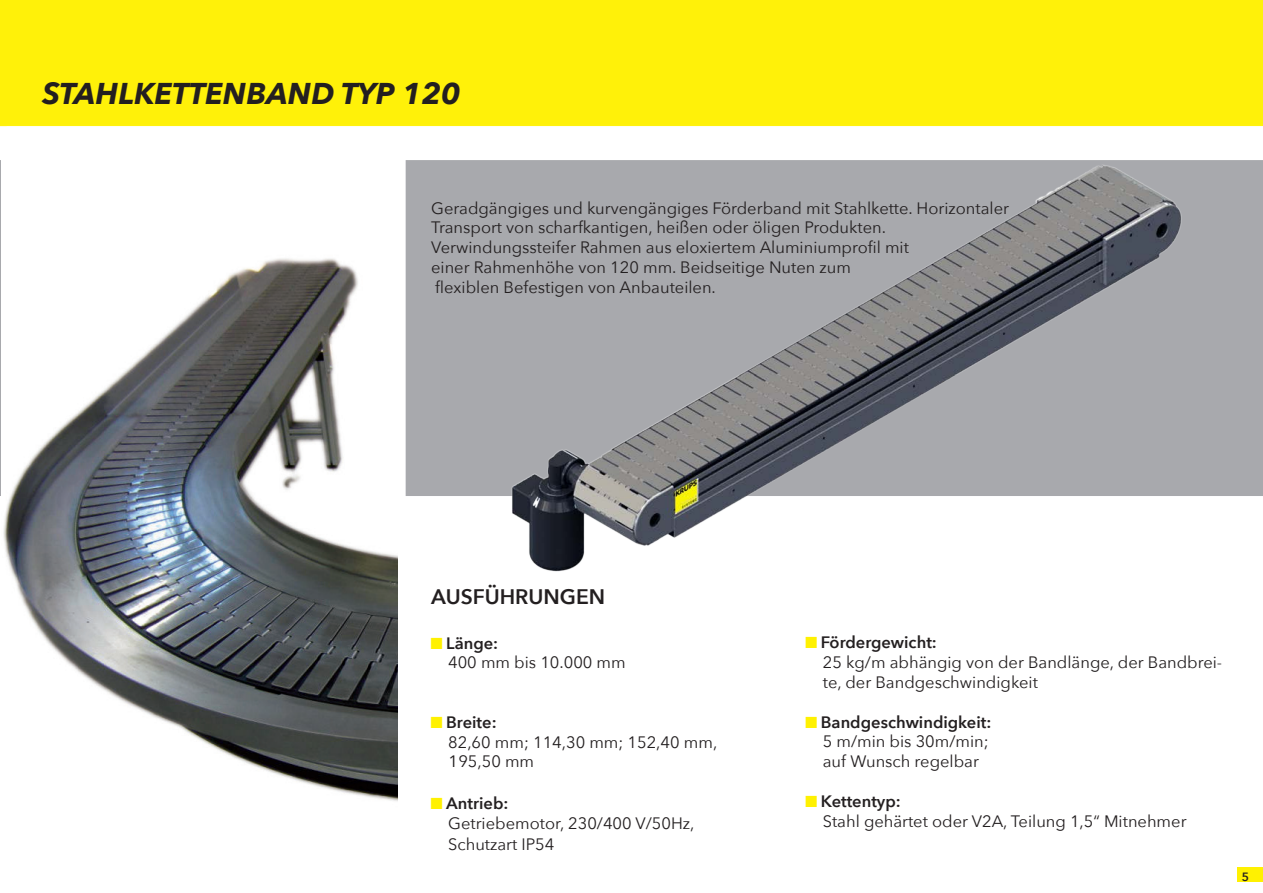
<style>
.page{position:relative;width:1263px;height:893px;background:#fff}
.page>*{position:absolute;margin:0;border:0;box-sizing:border-box;transform-origin:0 0}
.t1{font:italic 700 30px "Avenir Next";color:#231f20}
.t2{font:600 21px "Avenir Next";color:#231f20}
.t3{font:16.5px/19.8px "Avenir Next";color:#231f20}
.t4{font:600 16.5px "Avenir Next";color:#231f20}
.t5{font:16.5px "Avenir Next";color:#231f20;scale:1.06 1}
.t6{font:600 12px "Avenir Next";color:#231f20}
.s1{font-family:"Corporate S";font-weight:700;color:#fff101}
</style>
<div class="page">
<div style="left:0;top:0;width:1263px;height:126px;background:#fff109"></div>
<div style="left:406px;top:160px;width:857px;height:336px;background:#a8a9ad"></div>
<svg style="left:0;top:160px;width:1px;height:336px"></svg>
<img style="left:3px;top:258px;width:394px;height:543px">
<img style="left:483px;top:160px;width:737px;height:412px">
<div style="left:1237px;top:867px;width:26px;height:15px;background:#fff101"></div>
<p class="t1" style="left:43px;top:68px;width:419px">STAHLKETTENBAND TYP 120</p>
<p class="t3" style="left:431px;top:197px;width:579px">Geradgängiges und kurvengängiges Förderband mit Stahlkette. Horizontaler<br>Transport von scharfkantigen, heißen oder öligen Produkten.</p>
<p class="t3" style="left:431px;top:237px;width:479px">Verwindungssteifer Rahmen aus eloxiertem Aluminiumprofil mit</p>
<p class="t3" style="left:431px;top:257px;width:421px">einer Rahmenhöhe von 120 mm. Beidseitige Nuten zum</p>
<p class="t3" style="left:435px;top:276px;width:282px">flexiblen Befestigen von Anbauteilen.</p>
<p class="t2" style="left:431px;top:578px;width:176px">AUSFÜHRUNGEN</p>
<p class="t4" style="left:431px;top:629px;width:69px"><span class="s1">■</span> Länge:</p>
<p class="t3" style="left:448px;top:652px;width:179px">400 mm bis 10.000 mm</p>
<p class="t4" style="left:431px;top:708px;width:67px"><span class="s1">■</span> Breite:</p>
<p class="t3" style="left:448px;top:731px;width:271px">82,60 mm; 114,30 mm; 152,40 mm,</p>
<p class="t5" style="left:448px;top:748px;width:83px">195,50 mm</p>
<p class="t4" style="left:431px;top:789px;width:79px"><span class="s1">■</span> Antrieb:</p>
<p class="t3" style="left:448px;top:812px;width:248px">Getriebemotor, 230/400 V/50Hz,</p>
<p class="t3" style="left:448px;top:834px;width:108px">Schutzart IP54</p>
<p class="t4" style="left:806px;top:628px;width:133px"><span class="s1">■</span> Fördergewicht:</p>
<p class="t3" style="left:823px;top:652px;width:401px">25 kg/m abhängig von der Bandlänge, der Bandbrei&shy;te, der Bandgeschwindigkeit</p>
<p class="t4" style="left:806px;top:708px;width:187px"><span class="s1">■</span> Bandgeschwindigkeit:</p>
<p class="t3" style="left:823px;top:731px;width:167px">5 m/min bis 30m/min;</p>
<p class="t3" style="left:823px;top:751px;width:158px">auf Wunsch regelbar</p>
<p class="t4" style="left:806px;top:787px;width:96px"><span class="s1">■</span> Kettentyp:</p>
<p class="t3" style="left:823px;top:810px;width:365px">Stahl gehärtet oder V2A, Teilung 1,5“ Mitnehmer</p>
<p class="t6" style="left:1242px;top:867px;width:9px">5</p>
</div>
